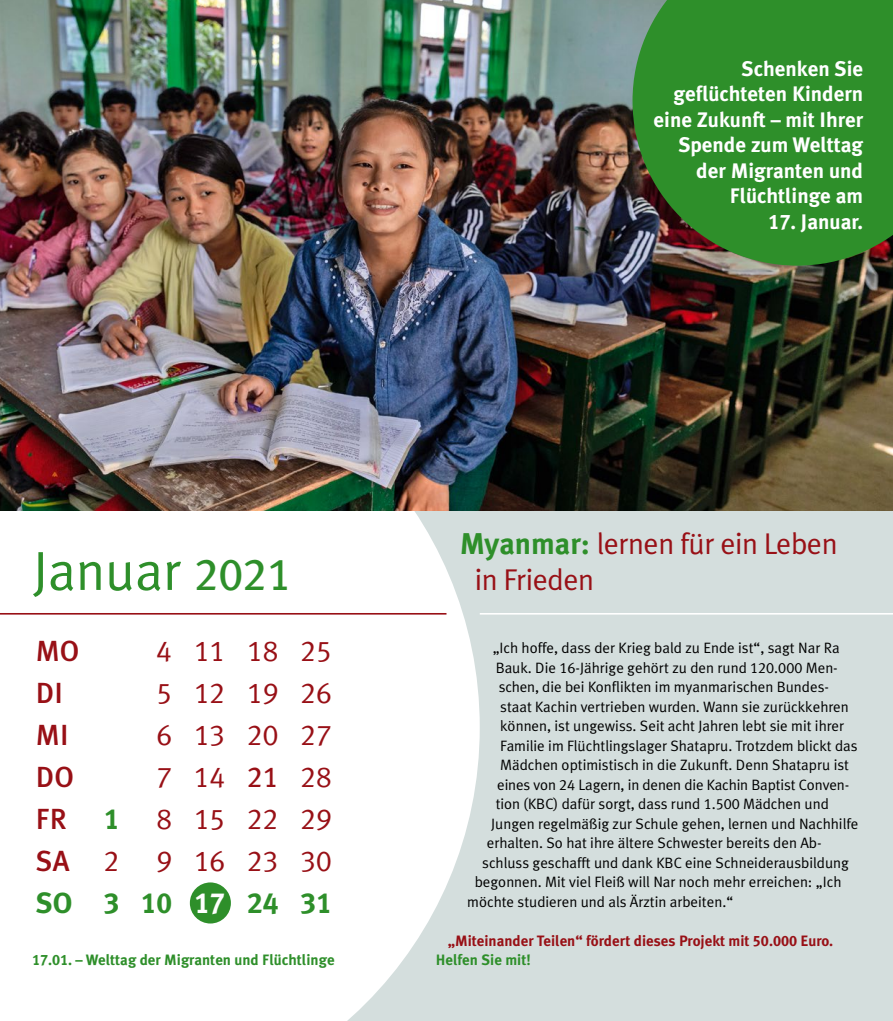
<style>
.page{position:relative;width:893px;height:1021px;background:#fff}
.page>*{position:absolute;margin:0;border:0;box-sizing:border-box;transform-origin:0 0}
.t1{font:55.05px "Meta Plus Normal";color:#2e8f2a}
.t2{font:30px/36px "Meta Plus Normal";letter-spacing:-.015em;color:#981016}
.t3{font:29.1px "Meta Plus Normal Caps";color:#981016}
.t4{font:500 29.1px "Meta Plus";color:#981016}
.t5{font:29.1px "Meta Plus Bold Caps";color:#2e8f2a}
.t6{font:700 21px/25.5px "Meta Plus";color:#fff;text-align:right}
.t7{font:15px "Meta Plus Normal";color:#000}
.t8{font:700 15px/19.5px "Meta Plus";color:#981016}
.t9{font:700 15px "Meta Plus";color:#2e8f2a}
.s1{font-family:"Meta Plus Bold Caps";font-weight:400}
.s2{font-family:"Meta Plus Book Caps";font-size:45.3px}
.s3{font-family:"Meta Plus Book Caps"}
.s4{font-family:"Meta Plus Normal Caps";font-weight:400}
.s5{color:#fff}
.s6{font-family:"Meta Plus";font-weight:700;color:#2e8f2a}
.s7{font-family:"Meta Plus Normal Caps"}
.s8{color:#2e8f2a}
</style>
<div class="page">
<div style="left:0;top:510px;width:893px;height:510px;background:#d4dedd"></div>
<div style="left:0;top:510px;width:480px;height:510px;background:#fff"></div>
<div style="left:190px;top:882px;width:41px;height:41px;background:#2e8f2a;border-radius:50%"></div>
<img style="left:0;top:0;width:893px;height:510px">
<svg style="left:632px;top:0;width:261px;height:265px;background:#34882e"></svg>
<hr style="left:0;top:613px;width:446px;height:1px;background:#981016">
<hr style="left:480px;top:613px;width:413px;height:1px;background:#fff">
<h3 class="t6" style="left:654px;top:56px;width:211px">Schenken Sie geflüchteten Kindern eine Zukunft – mit Ihrer<br>Spende zum Welttag der Migranten und<br>Flüchtlinge am</h3>
<h3 class="t6" style="left:768px;top:209px;width:97px"><span class="s1">17</span>. Januar.</h3>
<h1 class="t1" style="left:33px;top:539px;width:260px">Januar <span class="s2">2021</span></h1>
<h3 class="t4" style="left:36px;top:633px;width:45px">MO</h3>
<h3 class="t3" style="left:156px;top:633px;width:177px">4 11 18 25</h3>
<h3 class="t4" style="left:36px;top:675px;width:28px">DI</h3>
<h3 class="t3" style="left:156px;top:675px;width:177px">5 12 19 26</h3>
<h3 class="t4" style="left:36px;top:717px;width:34px">MI</h3>
<h3 class="t3" style="left:156px;top:717px;width:177px">6 13 20 27</h3>
<h3 class="t4" style="left:36px;top:759px;width:39px">DO</h3>
<h3 class="t3" style="left:156px;top:759px;width:177px">7 14 <span class="s3">21</span> 28</h3>
<h3 class="t4" style="left:36px;top:801px;width:32px">FR</h3>
<h3 class="t5" style="left:104px;top:801px;width:17px">1</h3>
<h3 class="t3" style="left:156px;top:801px;width:177px">8 15 22 29</h3>
<h3 class="t4" style="left:36px;top:843px;width:85px">SA <span class="s4">2</span></h3>
<h3 class="t3" style="left:156px;top:843px;width:177px">9 16 23 30</h3>
<h3 class="t5" style="left:36px;top:885px;width:297px">SO 3 10 <span class="s5">17</span> 24 31</h3>
<p class="t9" style="left:32px;top:951px;width:304px"><span class="s1">17.01.</span> – Welttag der Migranten und Flüchtlinge</p>
<h2 class="t2" style="left:475px;top:525px;width:364px;text-indent:-15px"><span class="s6">Myanmar:</span> lernen für ein Leben in Frieden</h2>
<p class="t7" style="left:493px;top:639px;width:348px">„Ich hoffe, dass der Krieg bald zu Ende ist“, sagt Nar Ra</p>
<p class="t7" style="left:496px;top:658px;width:344px">Bauk. Die <span class="s7">16</span>-Jährige gehört zu den rund <span class="s7">120.000</span> Men-</p>
<p class="t7" style="left:499px;top:678px;width:332px">schen, die bei Konflikten im myanmarischen Bundes-</p>
<p class="t7" style="left:500px;top:697px;width:350px">staat Kachin vertrieben wurden. Wann sie zurückkehren</p>
<p class="t7" style="left:500px;top:717px;width:346px">können, ist ungewiss. Seit acht Jahren lebt sie mit ihrer</p>
<p class="t7" style="left:500px;top:736px;width:359px">Familie im Flüchtlingslager Shatapru. Trotzdem blickt das</p>
<p class="t7" style="left:500px;top:756px;width:350px">Mädchen optimistisch in die Zukunft. Denn Shatapru ist</p>
<p class="t7" style="left:497px;top:775px;width:353px">eines von <span class="s7">24</span> Lagern, in denen die Kachin Baptist Conven-</p>
<p class="t7" style="left:496px;top:795px;width:335px">tion (KBC) dafür sorgt, dass rund <span class="s7">1.500</span> Mädchen und</p>
<p class="t7" style="left:491px;top:814px;width:369px">Jungen regelmäßig zur Schule gehen, lernen und Nachhilfe</p>
<p class="t7" style="left:487px;top:834px;width:336px">erhalten. So hat ihre ältere Schwester bereits den Ab-</p>
<p class="t7" style="left:482px;top:853px;width:368px">schluss geschafft und dank KBC eine Schneiderausbildung</p>
<p class="t7" style="left:475px;top:873px;width:368px">begonnen. Mit viel Fleiß will Nar noch mehr erreichen: „Ich</p>
<p class="t7" style="left:467px;top:892px;width:267px">möchte studieren und als Ärztin arbeiten.“</p>
<p class="t8" style="left:436px;top:930px;width:399px;text-indent:12px">„Miteinander Teilen“ fördert dieses Projekt mit <span class="s1">50.000</span> Euro.<br><span class="s8">Helfen Sie mit!</span></p>
</div>
